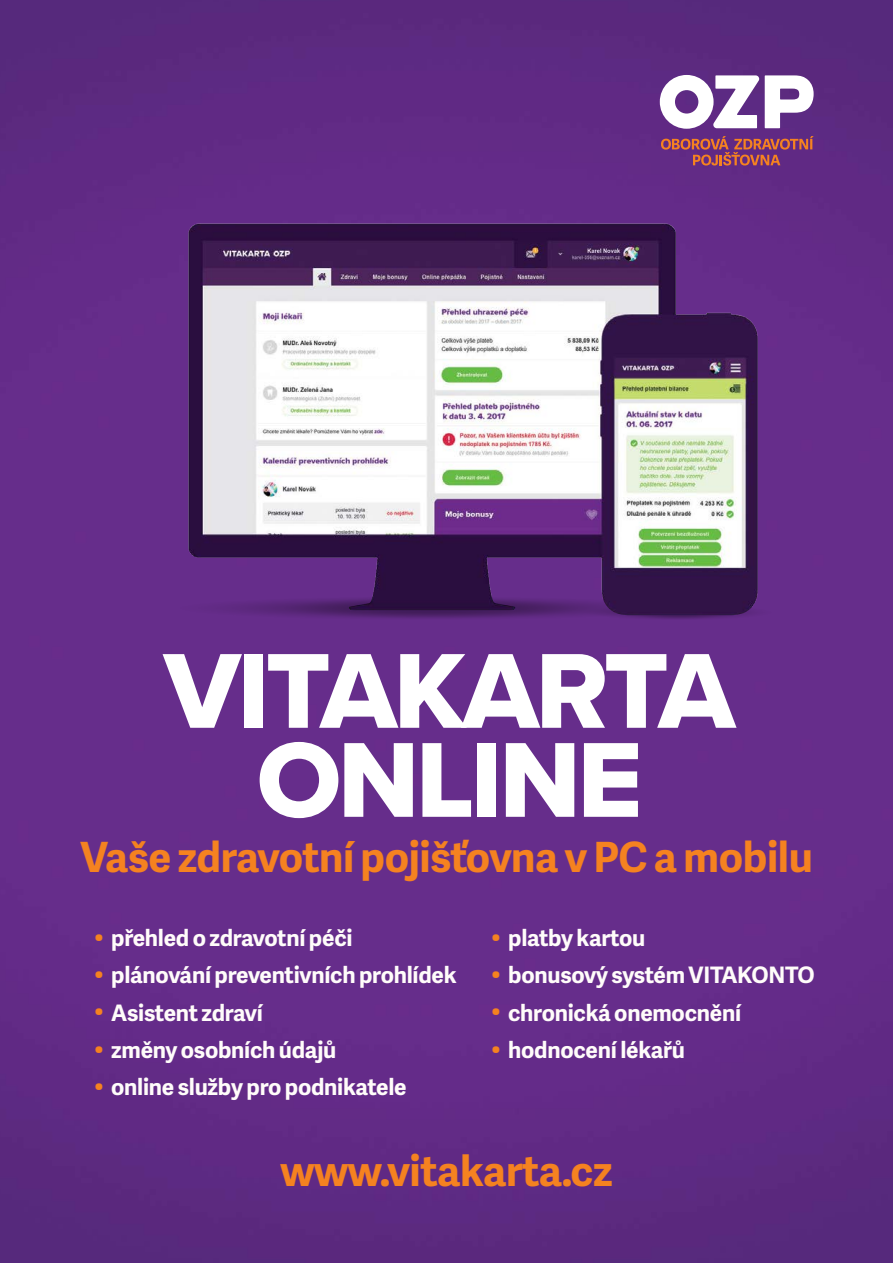
<style>
.page{position:relative;width:893px;height:1263px;background:#fff}
.page>*{position:absolute;margin:0;border:0;box-sizing:border-box;transform-origin:0 0}
.t1{font:110.4px/88.9px "Proxima Nova Extrabld";letter-spacing:-.035em;color:#fff;text-align:center}
.t2{font:700 42px "Adelle Sans";letter-spacing:-.01em;color:#f58220}
.t3{font:700 41.7px "Adelle Sans";letter-spacing:-.01em;color:#f58220}
.t4{font:700 22.65px/37.2px "Adelle Sans";letter-spacing:-.01em;color:#fffcfa}
.t5{font:700 22.65px/37.2px "Adelle Sans";color:#f58220}
.s1{color:#f58220}
</style>
<div class="page">
<img style="left:0;top:0;width:893px;height:1263px">
<img style="left:97px;top:209px;width:698px;height:444px">
<svg style="left:765px;top:75px;width:49px;height:53px"></svg>
<svg style="left:660px;top:75px;width:99px;height:54px"></svg>
<svg style="left:661px;top:136px;width:153px;height:29px"></svg>
<p class="t1" style="left:164px;top:645px;width:573px">VITAKARTA<br>ONLINE</p>
<p class="t3" style="left:81px;top:826px;width:734px">Vaše zdravotní pojišťovna v PC a mobilu</p>
<p class="t4" style="left:111px;top:918px;width:347px">přehled o zdravotní péči plánování preventivních prohlídek</p>
<p class="t4" style="left:94px;top:993px;width:171px"><span class="s1">•</span> Asistent zdraví</p>
<p class="t4" style="left:94px;top:1030px;width:244px"><span class="s1">•</span> změny osobních údajů</p>
<p class="t4" style="left:94px;top:1067px;width:314px"><span class="s1">•</span> online služby pro podnikatele</p>
<p class="t5" style="left:94px;top:916px;width:12px">• •</p>
<p class="t4" style="left:508px;top:918px;width:308px">platby kartou<br>bonusový systém VITAKONTO</p>
<p class="t4" style="left:491px;top:993px;width:252px"><span class="s1">•</span> chronická onemocnění</p>
<p class="t4" style="left:491px;top:1030px;width:196px"><span class="s1">•</span> hodnocení lékařů</p>
<p class="t5" style="left:491px;top:916px;width:12px">• •</p>
<p class="t2" style="left:280px;top:1140px;width:334px">www.vitakarta.cz</p>
</div>
